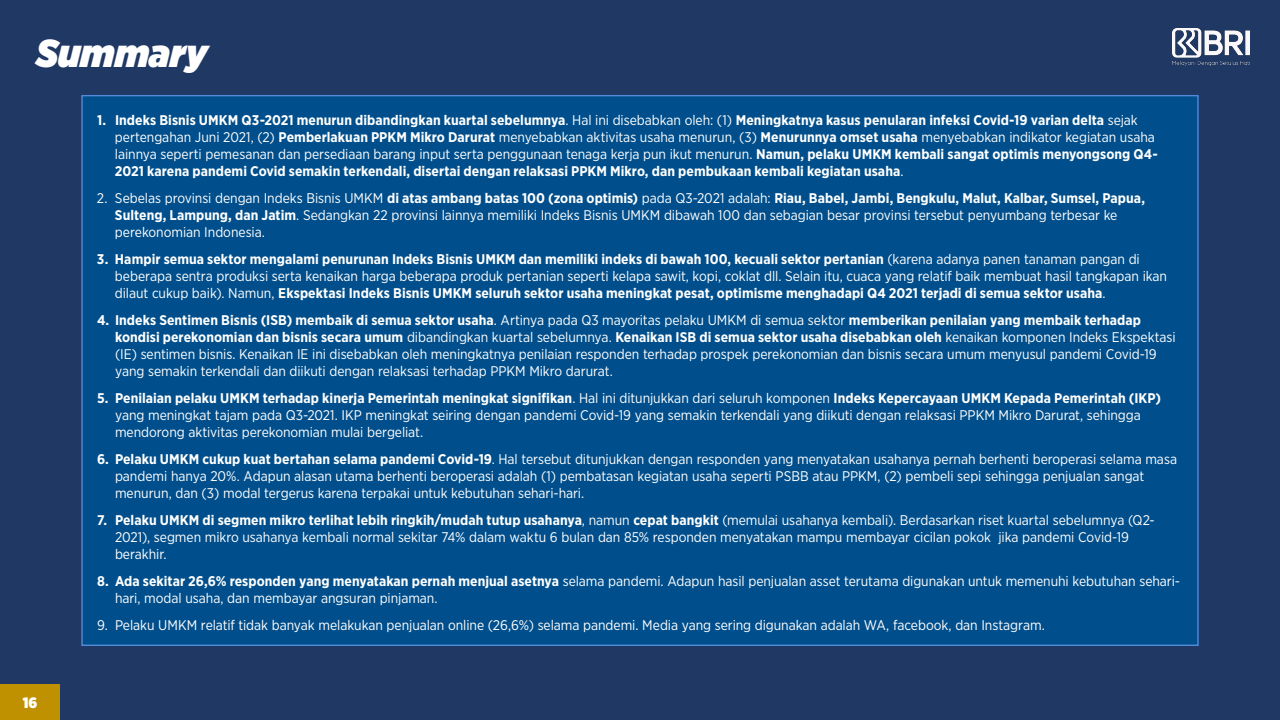
<style>
.page{position:relative;width:1280px;height:720px;background:#203864}
.page>*{position:absolute;margin:0;border:0;box-sizing:border-box;transform-origin:0 0}
.t1{font:italic 900 39px "Gotham Narrow";color:#fff}
.t2{font:900 15px "Gotham Narrow";color:#fff}
.t3{font:14px/17px "Gotham Narrow";letter-spacing:-.005em;color:#fff}
.t4{font:700 14px/17px "Gotham Narrow";letter-spacing:.005em;color:#fff}
.s1{font-weight:400}
.s2{font-weight:700}
</style>
<div class="page">
<div style="left:0;top:684px;width:60px;height:36px;background:#bf9000"></div>
<img style="left:1172px;top:28px;width:77px;height:38px">
<div style="left:81px;top:95px;width:1118px;height:551px;background:#004f8c;border:1px solid #528bda"></div>
<p class="t1" style="left:36px;top:27px;width:173px">Summary</p>
<p class="t2" style="left:23px;top:693px;width:16px">16</p>
<p class="t4" style="left:115px;top:111px;width:1044px;text-indent:-18px">1. Indeks Bisnis UMKM Q3-2021 menurun dibandingkan kuartal sebelumnya<span class="s1">. Hal ini disebabkan oleh: (1)</span> Meningkatnya kasus penularan infeksi Covid-19 varian delta <span class="s1">sejak pertengahan Juni 2021, (2)</span> Pemberlakuan PPKM Mikro Darurat <span class="s1">menyebabkan aktivitas usaha menurun, (3)</span> Menurunnya omset usaha <span class="s1">menyebabkan indikator kegiatan usaha lainnya seperti pemesanan dan persediaan barang input serta penggunaan tenaga kerja pun ikut menurun.</span> Namun, pelaku UMKM kembali sangat optimis menyongsong Q4- 2021 karena pandemi Covid semakin terkendali, disertai dengan relaksasi PPKM Mikro, dan pembukaan kembali kegiatan usaha<span class="s1">.</span></p>
<p class="t3" style="left:115px;top:189px;width:1032px;text-indent:-18px">2. Sebelas provinsi dengan Indeks Bisnis UMKM <span class="s2">di atas ambang batas 100 (zona optimis)</span> pada Q3-2021 adalah: <span class="s2">Riau, Babel, Jambi, Bengkulu, Malut, Kalbar, Sumsel, Papua,<br>Sulteng, Lampung, dan Jatim</span>. Sedangkan 22 provinsi lainnya memiliki Indeks Bisnis UMKM dibawah 100 dan sebagian besar provinsi tersebut penyumbang terbesar ke perekonomian Indonesia.</p>
<p class="t4" style="left:115px;top:250px;width:1054px;text-indent:-18px">3. Hampir semua sektor mengalami penurunan Indeks Bisnis UMKM dan memiliki indeks di bawah 100, kecuali sektor pertanian <span class="s1">(karena adanya panen tanaman pangan di beberapa sentra produksi serta kenaikan harga beberapa produk pertanian seperti kelapa sawit, kopi, coklat dll. Selain itu, cuaca yang relatif baik membuat hasil tangkapan ikan dilaut cukup baik). Namun,</span> Ekspektasi Indeks Bisnis UMKM seluruh sektor usaha meningkat pesat, optimisme menghadapi Q4 2021 terjadi di semua sektor usaha<span class="s1">.</span></p>
<p class="t3" style="left:115px;top:311px;width:1062px;text-indent:-18px"><span class="s2">4. Indeks Sentimen Bisnis (ISB) membaik di semua sektor usaha</span>. Artinya pada Q3 mayoritas pelaku UMKM di semua sektor <span class="s2">memberikan penilaian yang membaik terhadap kondisi perekonomian dan bisnis secara umum</span> dibandingkan kuartal sebelumnya. <span class="s2">Kenaikan ISB di semua sektor usaha disebabkan oleh</span> kenaikan komponen Indeks Ekspektasi (IE) sentimen bisnis. Kenaikan IE ini disebabkan oleh meningkatnya penilaian responden terhadap prospek perekonomian dan bisnis secara umum menyusul pandemi Covid-19 yang semakin terkendali dan diikuti dengan relaksasi terhadap PPKM Mikro darurat.</p>
<p class="t3" style="left:115px;top:389px;width:1048px;text-indent:-18px"><span class="s2">5. Penilaian pelaku UMKM terhadap kinerja Pemerintah meningkat signifikan</span>. Hal ini ditunjukkan dari seluruh komponen <span class="s2">Indeks Kepercayaan UMKM Kepada Pemerintah (IKP) </span>yang meningkat tajam pada Q3-2021. IKP meningkat seiring dengan pandemi Covid-19 yang semakin terkendali yang diikuti dengan relaksasi PPKM Mikro Darurat, sehingga mendorong aktivitas perekonomian mulai bergeliat.</p>
<p class="t3" style="left:115px;top:450px;width:1064px;text-indent:-18px"><span class="s2">6. Pelaku UMKM cukup kuat bertahan selama pandemi Covid-19</span>. Hal tersebut ditunjukkan dengan responden yang menyatakan usahanya pernah berhenti beroperasi selama masa pandemi hanya 20%. Adapun alasan utama berhenti beroperasi adalah (1) pembatasan kegiatan usaha seperti PSBB atau PPKM, (2) pembeli sepi sehingga penjualan sangat menurun, dan (3) modal tergerus karena terpakai untuk kebutuhan sehari-hari.</p>
<p class="t3" style="left:115px;top:511px;width:1041px;text-indent:-18px"><span class="s2">7. Pelaku UMKM di segmen mikro terlihat lebih ringkih/mudah tutup usahanya</span>, namun <span class="s2">cepat bangkit</span> (memulai usahanya kembali). Berdasarkan riset kuartal sebelumnya (Q2-<br>2021), segmen mikro usahanya kembali normal sekitar 74% dalam waktu 6 bulan dan 85% responden menyatakan mampu membayar cicilan pokok jika pandemi Covid-19 berakhir.</p>
<p class="t3" style="left:115px;top:572px;width:1067px;text-indent:-18px"><span class="s2">8. Ada sekitar 26,6% responden yang menyatakan pernah menjual asetnya</span> selama pandemi. Adapun hasil penjualan asset terutama digunakan untuk memenuhi kebutuhan sehari&shy;hari, modal usaha, dan membayar angsuran pinjaman.</p>
<p class="t3" style="left:97px;top:616px;width:949px">9. Pelaku UMKM relatif tidak banyak melakukan penjualan online (26,6%) selama pandemi. Media yang sering digunakan adalah WA, facebook, dan Instagram.</p>
</div>
